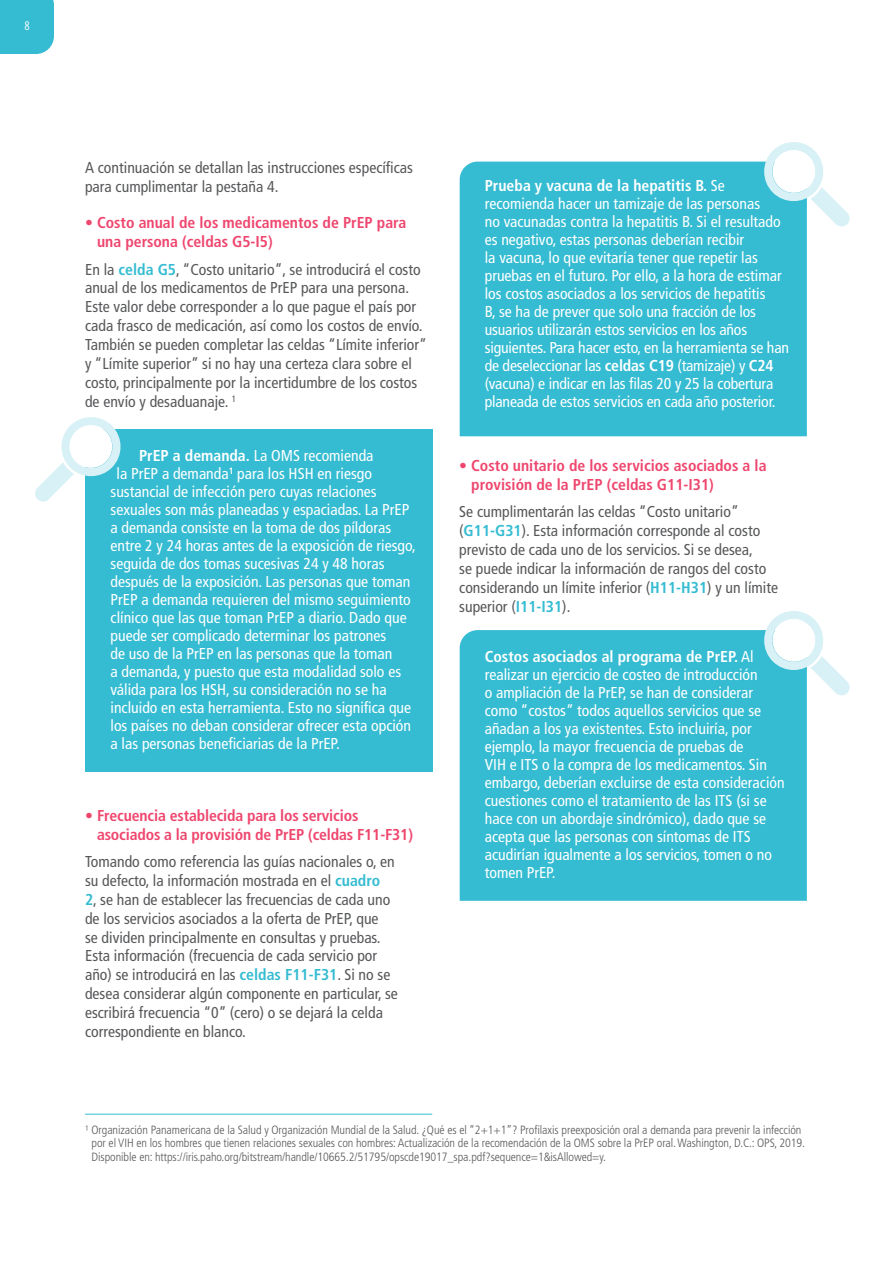
<style>
.page{position:relative;width:893px;height:1263px;background:#fff}
.page>*{position:absolute;margin:0;border:0;box-sizing:border-box;transform-origin:0 0}
.t1{font:condensed 15.75px/18px "Frutiger LT Std";color:#fff}
.t2{font:condensed 15.75px/18.9px "Frutiger LT Std";color:#57585a}
.t3{font:700 condensed 15.75px/18.9px "Frutiger LT Std";color:#ef466e}
.t4{font:300 condensed 12px/13.5px "Frutiger LT Std";letter-spacing:-.005em;color:#57585a}
.t5{font:12px "Trade Gothic LT Std Cn 18";color:#fff}
.s1{font-weight:700;color:#35bcd2}
.s2{font-weight:700}
</style>
<div class="page">
<div style="left:0;top:0;width:54px;height:54px;background:#35bcd2"></div>
<div style="left:460px;top:162px;width:347px;height:274px;background:#35bcd2"></div>
<div style="left:460px;top:630px;width:347px;height:271px;background:#35bcd2"></div>
<div style="left:85px;top:429px;width:347px;height:343px;background:#35bcd2"></div>
<hr style="left:85px;top:1114px;width:347px;height:1px;background:#35bcd2">
<svg style="left:761px;top:142px;width:89px;height:85px"></svg>
<div style="left:772px;top:150px;width:43px;height:43px;background:#fff;border-radius:50%"></div>
<svg style="left:761px;top:611px;width:89px;height:85px"></svg>
<div style="left:772px;top:619px;width:43px;height:43px;background:#fff;border-radius:50%"></div>
<svg style="left:35px;top:417px;width:86px;height:85px"></svg>
<div style="left:70px;top:425px;width:42px;height:43px;background:#fff;border-radius:50%"></div>
<p class="t5" style="left:25px;top:19px;width:7px">8</p>
<p class="t2" style="left:85px;top:159px;width:330px">A continuación se detallan las instrucciones específicas para cumplimentar la pestaña 4.</p>
<p class="t3" style="left:97px;top:213px;width:311px;text-indent:-12px">• Costo anual de los medicamentos de PrEP para una persona (celdas G5-I5)</p>
<p class="t2" style="left:85px;top:260px;width:343px">En la <span class="s1">celda G5</span>, “Costo unitario”, se introducirá el costo anual de los medicamentos de PrEP para una persona.<br>Este valor debe corresponder a lo que pague el país por cada frasco de medicación, así como los costos de envío.<br>También se pueden completar las celdas “Límite inferior” y “Límite superior” si no hay una certeza clara sobre el costo, principalmente por la incertidumbre de los costos de envío y desaduanaje. <sup>1</sup></p>
<p class="t1" style="left:139px;top:446px;width:236px"><span class="s2">PrEP a demanda.</span> La OMS recomienda</p>
<p class="t1" style="left:117px;top:464px;width:257px">la PrEP a demanda<sup>1</sup> para los HSH en riesgo</p>
<p class="t1" style="left:111px;top:482px;width:268px">sustancial de infección pero cuyas relaciones</p>
<p class="t1" style="left:111px;top:500px;width:300px">sexuales son más planeadas y espaciadas. La PrEP</p>
<p class="t1" style="left:111px;top:518px;width:282px">a demanda consiste en la toma de dos píldoras</p>
<p class="t1" style="left:111px;top:536px;width:307px">entre 2 y 24 horas antes de la exposición de riesgo,</p>
<p class="t1" style="left:111px;top:554px;width:275px">seguida de dos tomas sucesivas 24 y 48 horas</p>
<p class="t1" style="left:111px;top:572px;width:301px">después de la exposición. Las personas que toman</p>
<p class="t1" style="left:111px;top:590px;width:302px">PrEP a demanda requieren del mismo seguimiento</p>
<p class="t1" style="left:111px;top:608px;width:298px">clínico que las que toman PrEP a diario. Dado que</p>
<p class="t1" style="left:111px;top:626px;width:277px">puede ser complicado determinar los patrones</p>
<p class="t1" style="left:111px;top:644px;width:283px">de uso de la PrEP en las personas que la toman</p>
<p class="t1" style="left:111px;top:662px;width:292px">a demanda, y puesto que esta modalidad solo es</p>
<p class="t1" style="left:111px;top:680px;width:278px">válida para los HSH, su consideración no se ha</p>
<p class="t1" style="left:111px;top:698px;width:302px">incluido en esta herramienta. Esto no significa que</p>
<p class="t1" style="left:111px;top:716px;width:302px">los países no deban considerar ofrecer esta opción</p>
<p class="t1" style="left:111px;top:734px;width:231px">a las personas beneficiarias de la PrEP.</p>
<p class="t3" style="left:97px;top:806px;width:317px;text-indent:-12px">• Frecuencia establecida para los servicios asociados a la provisión de PrEP (celdas F11-F31)</p>
<p class="t2" style="left:85px;top:852px;width:314px">Tomando como referencia las guías nacionales o, en su defecto, la información mostrada en el <span class="s1">cuadro<br>2</span>, se han de establecer las frecuencias de cada uno de los servicios asociados a la oferta de PrEP, que<br>se dividen principalmente en consultas y pruebas.<br>Esta información (frecuencia de cada servicio por año) se introducirá en las <span class="s1">celdas F11-F31</span>. Si no se desea considerar algún componente en particular, se escribirá frecuencia “0” (cero) o se dejará la celda correspondiente en blanco.</p>
<p class="t1" style="left:485px;top:177px;width:306px"><span class="s2">Prueba y vacuna de la hepatitis B.</span> Se recomienda hacer un tamizaje de las personas<br>no vacunadas contra la hepatitis B. Si el resultado es negativo, estas personas deberían recibir<br>la vacuna, lo que evitaría tener que repetir las pruebas en el futuro. Por ello, a la hora de estimar los costos asociados a los servicios de hepatitis<br>B, se ha de prever que solo una fracción de los usuarios utilizarán estos servicios en los años siguientes. Para hacer esto, en la herramienta se han de deseleccionar las <span class="s2">celdas C19</span> (tamizaje) y <span class="s2">C24 </span>(vacuna) e indicar en las filas 20 y 25 la cobertura planeada de estos servicios en cada año posterior.</p>
<p class="t3" style="left:471px;top:456px;width:297px;text-indent:-12px">• Costo unitario de los servicios asociados a la provisión de la PrEP (celdas G11-I31)</p>
<p class="t2" style="left:459px;top:502px;width:320px">Se cumplimentarán las celdas “Costo unitario” (<span class="s1">G11-G31</span>). Esta información corresponde al costo previsto de cada uno de los servicios. Si se desea,<br>se puede indicar la información de rangos del costo considerando un límite inferior (<span class="s1">H11-H31</span>) y un límite superior (<span class="s1">I11-I31</span>).</p>
<p class="t1" style="left:485px;top:648px;width:301px"><span class="s2">Costos asociados al programa de PrEP.</span> Al realizar un ejercicio de costeo de introducción<br>o ampliación de la PrEP, se han de considerar como “costos” todos aquellos servicios que se añadan a los ya existentes. Esto incluiría, por ejemplo, la mayor frecuencia de pruebas de<br>VIH e ITS o la compra de los medicamentos. Sin embargo, deberían excluirse de esta consideración cuestiones como el tratamiento de las ITS (si se hace con un abordaje sindrómico), dado que se acepta que las personas con síntomas de ITS acudirían igualmente a los servicios, tomen o no tomen PrEP.</p>
<p class="t4" style="left:92px;top:1123px;width:715px;text-indent:-7px">¹ Organización Panamericana de la Salud y Organización Mundial de la Salud. ¿Qué es el “2+1+1”? Profilaxis preexposición oral a demanda para prevenir la infección por el VIH en los hombres que tienen relaciones sexuales con hombres: Actualización de la recomendación de la OMS sobre la PrEP oral. Washington, D.C.: OPS, 2019.<br>Disponible en: https://iris.paho.org/bitstream/handle/10665.2/51795/opscde19017_spa.pdf?sequence=1&amp;isAllowed=y.</p>
</div>
